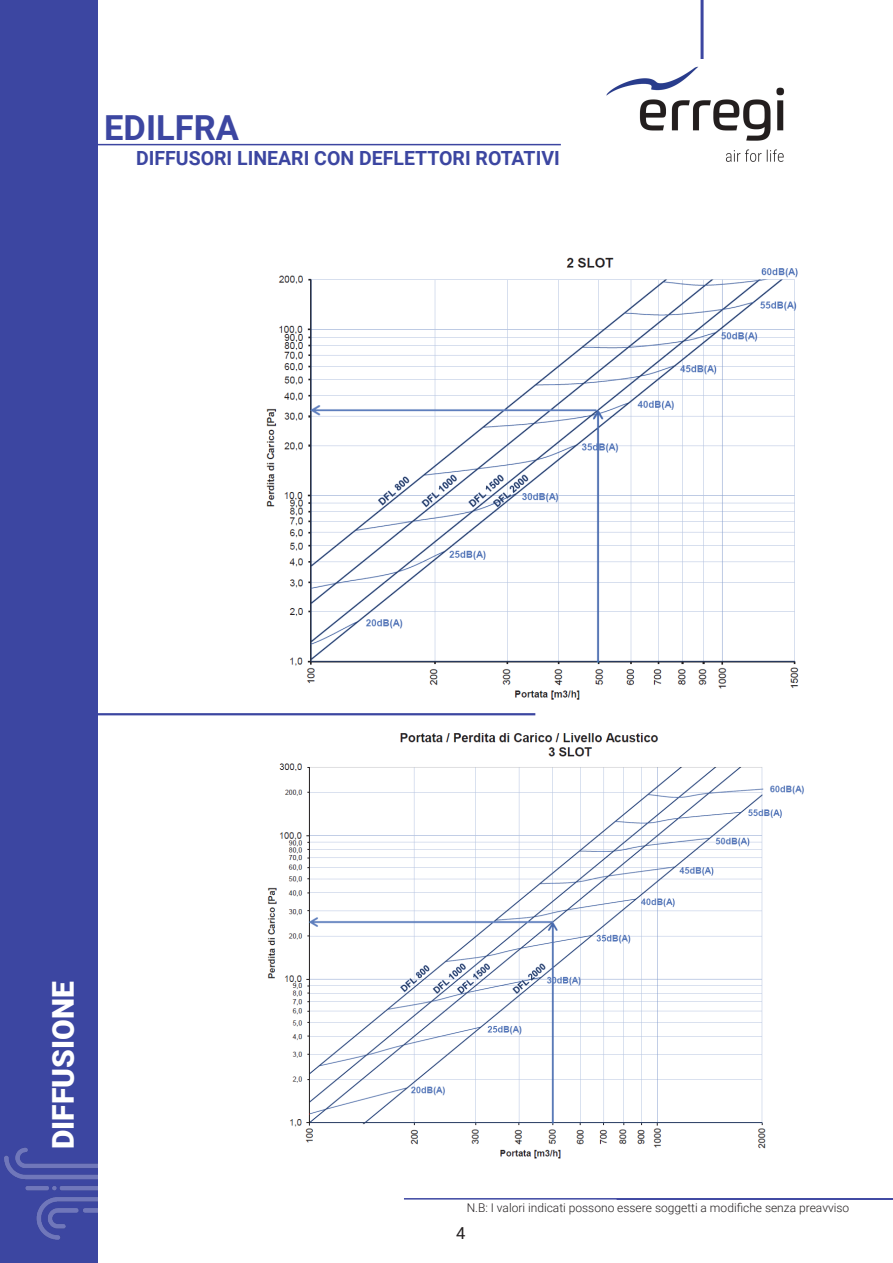
<style>
.page{position:relative;width:893px;height:1263px;background:#fff}
.page>*{position:absolute;margin:0;border:0;box-sizing:border-box;transform-origin:0 0}
.t1{font:700 34.5px "Roboto";color:#3c46a1}
.t2{font:900 30px "Roboto";color:#fff}
.t3{font:700 19.5px "Roboto";color:#3c46a1}
.t4{font:16.5px "Roboto";color:#231f20}
.t5{font:300 12px "Roboto";color:#231f20}
</style>
<div class="page">
<hr style="left:84px;top:144px;width:477px;height:1px;background:#3c46a1">
<hr style="left:701px;top:0;width:3px;height:60px;background:#3c46a1">
<img style="left:606px;top:59px;width:179px;height:103px">
<div style="left:0;top:0;width:98px;height:1263px;background:#3c46a1"></div>
<img style="left:5px;top:1147px;width:92px;height:93px">
<hr style="left:617px;top:1198px;width:276px;height:2px;background:#3c46a1">
<img style="left:266px;top:257px;width:533px;height:443px">
<img style="left:267px;top:733px;width:537px;height:426px">
<hr style="left:404px;top:1198px;width:489px;height:1px;background:#3c46a1">
<hr style="left:0;top:713px;width:535px;height:2px;background:#3c46a1">
<p class="t1" style="left:104px;top:104px;width:136px">EDILFRA</p>
<p class="t3" style="left:136px;top:145px;width:425px">DIFFUSORI LINEARI CON DEFLETTORI ROTATIVI</p>
<p class="t2" style="left:42px;top:1149px;width:169px;rotate:-90deg">DIFFUSIONE</p>
<p class="t5" style="left:467px;top:1200px;width:384px">N.B: I valori indicati possono essere soggetti a modifiche senza preavviso</p>
<p class="t4" style="left:456px;top:1221px;width:11px">4</p>
</div>
